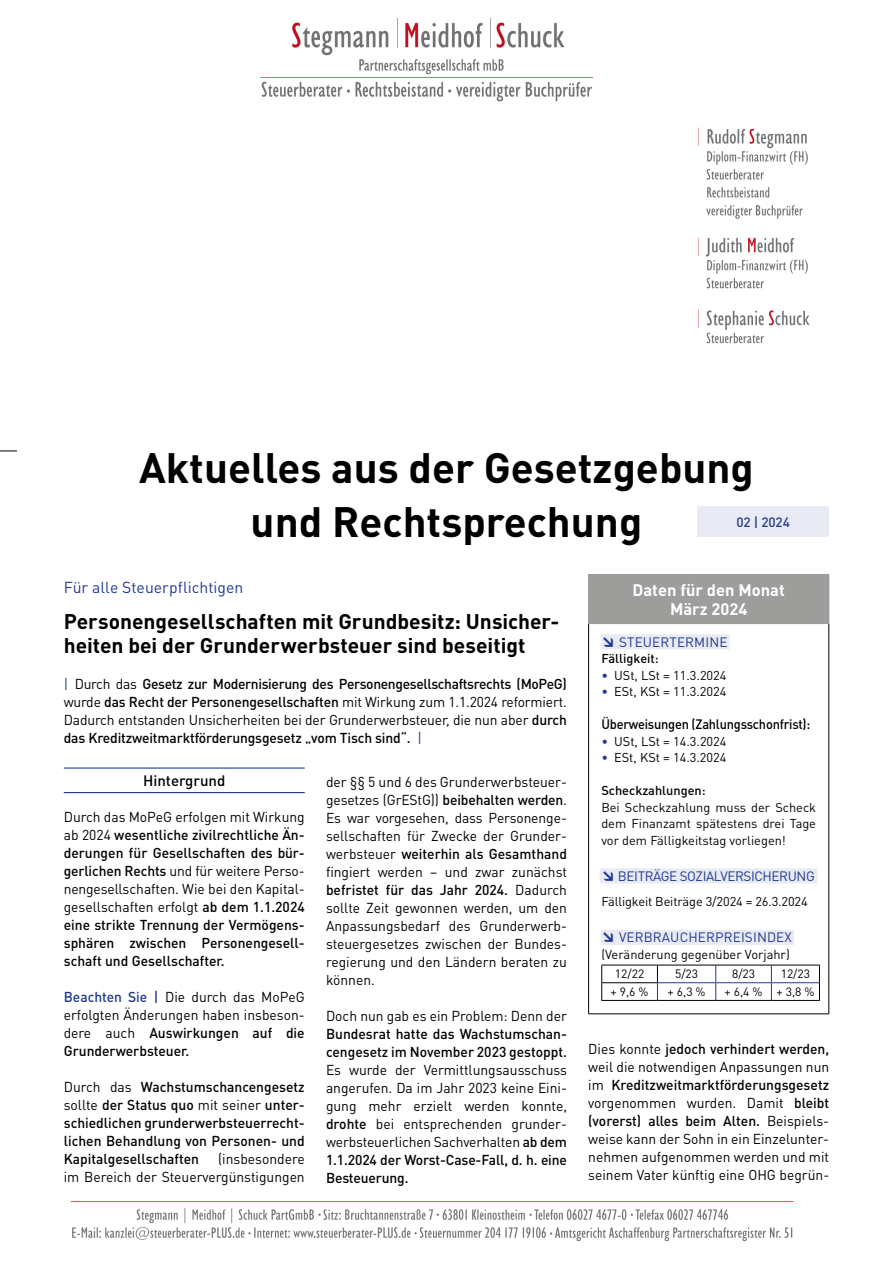
<style>
.page{position:relative;width:893px;height:1263px;background:#fff}
.page>*{position:absolute;margin:0;border:0;box-sizing:border-box;transform-origin:0 0}
.t1{font:700 42px/54px "DIN Pro";color:#000;text-align:center}
.t2{font:700 21px/24px "DIN Pro";color:#000}
.t3{font:700 16.5px/19.5px "DIN Pro";color:#fff;text-align:center}
.t4{font:15.75px "DIN Pro";color:#213a8f}
.t5{font:500 15px "DIN Pro";color:#000}
.t6{font:14.25px/18px "DIN Pro";color:#000;text-align:justify}
.t7{font:500 14.25px/18px "DIN Pro";color:#000;text-align:justify}
.t8{font:13.5px "DIN Pro";letter-spacing:.01em;color:#213a8f}
.t9{font:500 13.5px "DIN Pro";letter-spacing:-.015em;color:#000;scale:.95 1}
.t10{font:13.5px "DIN Pro";letter-spacing:-.03em;color:#213a8f}
.t11{font:500 13.5px "DIN Pro";color:#213a8f}
.t12{font:12.75px/16.5px "DIN Pro";color:#000;text-align:justify}
.t13{font:500 12.75px "DIN Pro";color:#000}
.t14{font:12px "DIN Pro";color:#000}
.s1{font-weight:400;color:#213a8f}
.s2{font-weight:400}
.s3{font-weight:500;color:#213a8f}
.s4{font-weight:500}
.s5{font-weight:900}
.s6{color:#213a8f}
</style>
<div class="page">
<svg style="left:0;top:451px;width:17px;height:1px"></svg>
<div style="left:697px;top:506px;width:132px;height:31px;background:#e9ebf4"></div>
<hr style="left:828px;top:624px;width:1px;height:389px;background:#000">
<hr style="left:588px;top:1013px;width:241px;height:1px;background:#000">
<hr style="left:588px;top:574px;width:241px;height:1px;background:#9d9d9c">
<hr style="left:828px;top:575px;width:1px;height:48px;background:#9d9d9c">
<hr style="left:588px;top:623px;width:241px;height:1px;background:#9d9d9c">
<hr style="left:64px;top:767px;width:241px;height:2px;background:#213a8f">
<hr style="left:64px;top:792px;width:241px;height:1px;background:#213a8f">
<img style="left:67px;top:17px;width:759px;height:1225px">
<h1 class="t1" style="left:139px;top:439px;width:616px">Aktuelles aus der Gesetzgebung und Rechtsprechung</h1>
<p class="t11" style="left:737px;top:513px;width:55px">02 | 2024</p>
<p class="t4" style="left:64px;top:577px;width:181px">Für alle Steuerpflichtigen</p>
<h2 class="t2" style="left:64px;top:609px;width:497px">Personengesellschaften mit Grundbesitz: Unsicher&shy;heiten bei der Grunderwerbsteuer sind beseitigt</h2>
<p class="t7" style="left:64px;top:675px;width:505px"><span class="s1">|</span> <span class="s2">Durch das</span> Gesetz zur Modernisierung des Personengesellschaftsrechts (MoPeG) <span class="s2">wurde</span> das Recht der Personengesellschaften <span class="s2">mit Wirkung zum 1.1.2024 reformiert.<br>Dadurch entstanden Unsicherheiten bei der Grunderwerbsteuer, die nun aber</span> durch das Kreditzweitmarktförderungsgesetz „vom Tisch sind“. <span class="s1">|</span></p>
<p class="t5" style="left:143px;top:770px;width:84px">Hintergrund</p>
<p class="t7" style="left:64px;top:807px;width:242px"><span class="s2">Durch das MoPeG erfolgen mit Wirkung ab 2024</span> wesentliche zivilrechtliche Än&shy;derungen für Gesellschaften des bür&shy;gerlichen Rechts <span class="s2">und für weitere Perso&shy;nengesellschaften. Wie bei den Kapital&shy;gesellschaften erfolgt</span> ab dem 1.1.2024 eine strikte Trennung der Vermögens&shy;sphären zwischen Personengesell&shy;schaft und Gesellschafter.</p>
<p class="t6" style="left:64px;top:987px;width:242px"><span class="s3">Beachten Sie |</span> Die durch das MoPeG erfolgten Änderungen haben insbeson&shy;dere auch <span class="s4">Auswirkungen auf die Grunderwerbsteuer.</span></p>
<p class="t7" style="left:64px;top:1077px;width:242px"><span class="s2">Durch das</span> Wachstumschancengesetz <span class="s2">sollte</span> der Status quo <span class="s2">mit seiner</span> unter&shy;schiedlichen grunderwerbsteuerrecht&shy;lichen Behandlung von Personen- und Kapitalgesellschaften</p>
<p class="t6" style="left:326px;top:772px;width:242px">der §§ 5 und 6 des Grunderwerbsteuer&shy;gesetzes (GrEStG)) <span class="s4">beibehalten werden</span>.<br>Es war vorgesehen, dass Personenge&shy;sellschaften für Zwecke der Grunder&shy;werbsteuer <span class="s4">weiterhin als Gesamthand </span>fingiert werden – und zwar zunächst <span class="s4">befristet für das Jahr 2024.</span> Dadurch sollte Zeit gewonnen werden, um den Anpassungsbedarf des Grunderwerb&shy;steuergesetzes zwischen der Bundes&shy;regierung und den Ländern beraten zu können.</p>
<p class="t6" style="left:326px;top:1006px;width:242px">Doch nun gab es ein Problem: Denn der</p>
<p class="t7" style="left:326px;top:1024px;width:242px">Bundesrat hatte das Wachstumschan&shy;cengesetz im November 2023 gestoppt.</p>
<p class="t6" style="left:326px;top:1060px;width:242px">Es wurde der Vermittlungsausschuss angerufen. Da im Jahr 2023 keine Eini&shy;gung mehr erzielt werden konnte, <span class="s4">drohte</span> bei entsprechenden grunder&shy;werbsteuerlichen Sachverhalten <span class="s4">ab dem 1.1.2024 der Worst-Case-Fall, d. h. eine Besteuerung.</span></p>
<p class="t6" style="left:64px;top:1149px;width:242px;text-align:right">(insbesondere<br>im Bereich der Steuervergünstigungen</p>
<p class="t3" style="left:633px;top:579px;width:154px">Daten für den Monat<br>März 2024</p>
<p class="t8" style="left:601px;top:633px;width:128px"><span class="s5">↘</span> STEUERTERMINE</p>
<p class="t13" style="left:601px;top:650px;width:59px">Fälligkeit:</p>
<p class="t12" style="left:601px;top:666px;width:127px"><span class="s6">•</span> USt, LSt = 11.3.2024</p>
<p class="t12" style="left:601px;top:683px;width:127px"><span class="s6">•</span> ESt, KSt = 11.3.2024</p>
<p class="t9" style="left:601px;top:715px;width:221px">Überweisungen (Zahlungsschonfrist):</p>
<p class="t12" style="left:601px;top:732px;width:127px"><span class="s6">•</span> USt, LSt = 14.3.2024</p>
<p class="t12" style="left:601px;top:749px;width:127px"><span class="s6">•</span> ESt, KSt = 14.3.2024</p>
<p class="t13" style="left:601px;top:782px;width:106px">Scheckzahlungen:</p>
<p class="t12" style="left:601px;top:798px;width:216px">Bei Scheckzahlung muss der Scheck dem Finanzamt spätestens drei Tage vor dem Fälligkeitstag vorliegen!</p>
<p class="t10" style="left:601px;top:867px;width:215px"><span class="s5">↘</span> BEITRÄGE SOZIALVERSICHERUNG</p>
<p class="t12" style="left:601px;top:893px;width:208px">Fälligkeit Beiträge 3/2024 = 26.3.2024</p>
<p class="t8" style="left:601px;top:928px;width:192px"><span class="s5">↘</span> VERBRAUCHERPREISINDEX</p>
<p class="t12" style="left:601px;top:945px;width:190px">(Veränderung gegenüber Vorjahr)</p>
<p class="t14" style="left:615px;top:966px;width:31px">12/22</p>
<p class="t14" style="left:675px;top:966px;width:25px">5/23</p>
<p class="t14" style="left:732px;top:966px;width:25px">8/23</p>
<p class="t14" style="left:781px;top:966px;width:31px">12/23</p>
<p class="t14" style="left:611px;top:984px;width:39px">+ 9,6 %</p>
<p class="t14" style="left:668px;top:984px;width:39px">+ 6,3 %</p>
<p class="t14" style="left:725px;top:984px;width:91px">+ 6,4 % + 3,8 %</p>
<p class="t6" style="left:588px;top:1040px;width:242px">Dies konnte <span class="s4">jedoch verhindert werden, </span>weil die notwendigen Anpassungen nun im <span class="s4">Kreditzweitmarktförderungsgesetz </span>vorgenommen wurden. Damit <span class="s4">bleibt (vorerst) alles beim Alten.</span> Beispiels&shy;weise kann der Sohn in ein Einzelunter&shy;nehmen aufgenommen werden und mit seinem Vater künftig eine OHG begrün-</p>
</div>
